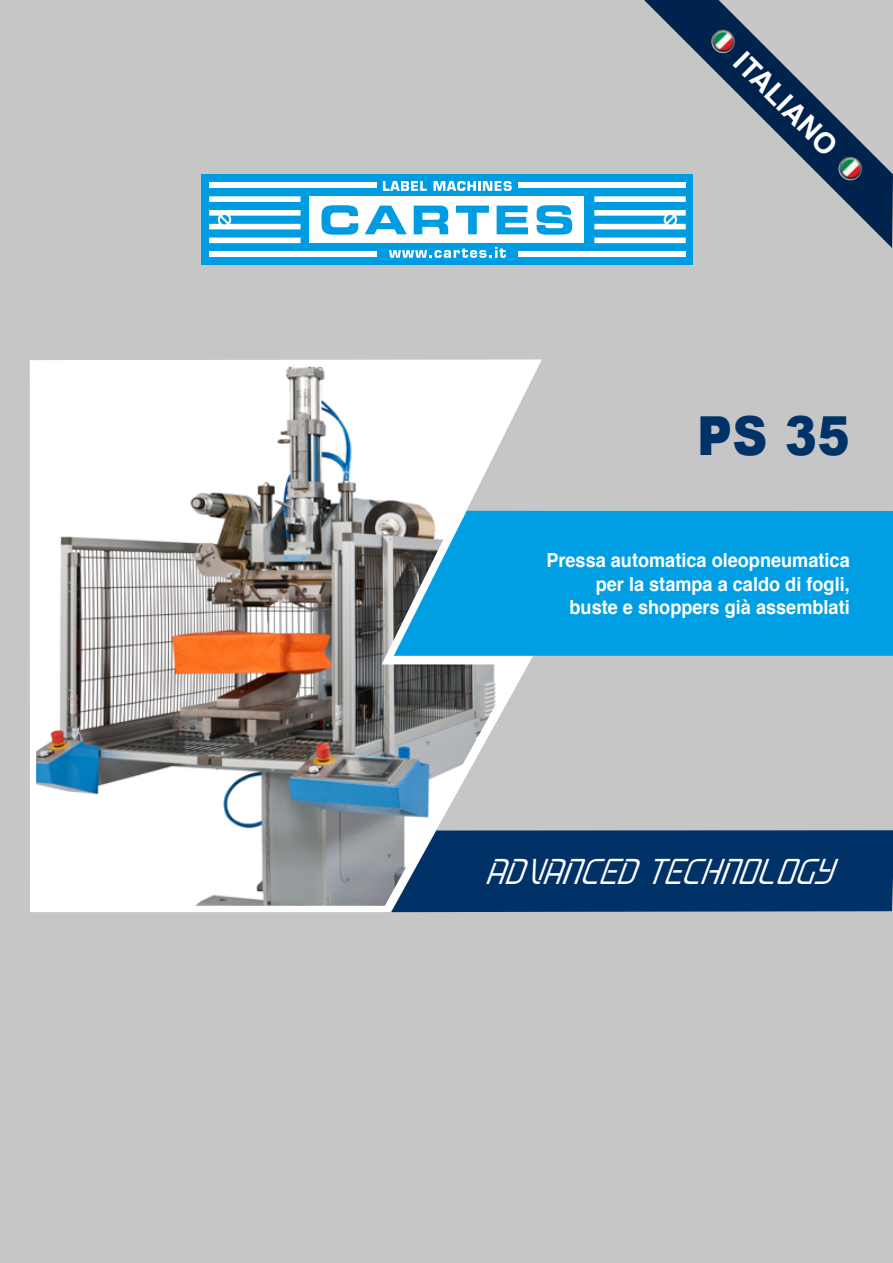
<style>
.page{position:relative;width:893px;height:1263px;background:#c6c6c6}
.page>*{position:absolute;margin:0;border:0;box-sizing:border-box;transform-origin:0 0}
.t1{font:900 53.85px "Arial";color:#003268;scale:.9 1}
.t2{font:italic 31.5px "Lifeline JL";color:#fff}
.t3{font:700 28.5px "Helvetica";color:#fff}
.t4{font:700 19.5px "Helvetica";color:#fff;scale:.93 1}
</style>
<div class="page">
<svg style="left:643px;top:0;width:250px;height:248px;fill:#c6c6c6"></svg>
<div style="left:201px;top:175px;width:492px;height:90px;background:#009ce1"></div>
<div style="left:310px;top:197px;width:274px;height:46px;background:#fff"></div>
<svg style="left:322px;top:205px;width:36px;height:30px"></svg>
<svg style="left:365px;top:206px;width:42px;height:28px"></svg>
<svg style="left:414px;top:206px;width:34px;height:28px"></svg>
<svg style="left:456px;top:206px;width:33px;height:28px"></svg>
<svg style="left:497px;top:206px;width:31px;height:28px"></svg>
<svg style="left:537px;top:205px;width:35px;height:30px"></svg>
<div style="left:209px;top:251px;width:168px;height:6px;background:#fff"></div>
<div style="left:518px;top:251px;width:168px;height:6px;background:#fff"></div>
<div style="left:209px;top:182px;width:168px;height:6px;background:#fff"></div>
<div style="left:518px;top:182px;width:168px;height:6px;background:#fff"></div>
<div style="left:209px;top:196px;width:92px;height:6px;background:#fff"></div>
<div style="left:209px;top:210px;width:92px;height:6px;background:#fff"></div>
<div style="left:209px;top:224px;width:92px;height:5px;background:#fff"></div>
<div style="left:209px;top:238px;width:92px;height:5px;background:#fff"></div>
<div style="left:594px;top:196px;width:92px;height:6px;background:#fff"></div>
<div style="left:594px;top:210px;width:92px;height:6px;background:#fff"></div>
<div style="left:594px;top:224px;width:92px;height:5px;background:#fff"></div>
<div style="left:594px;top:238px;width:92px;height:5px;background:#fff"></div>
<div style="left:218px;top:213px;width:13px;height:14px;background:#fff;border-radius:50%"></div>
<svg style="left:220px;top:215px;width:9px;height:9px"></svg>
<svg style="left:664px;top:213px;width:13px;height:14px"></svg>
<svg style="left:666px;top:215px;width:9px;height:9px"></svg>
<svg style="left:389px;top:247px;width:117px;height:11px"></svg>
<svg style="left:383px;top:181px;width:44px;height:10px"></svg>
<svg style="left:433px;top:181px;width:79px;height:10px"></svg>
<svg style="left:30px;top:359px;width:780px;height:553px;fill:#c6c6c6"></svg>
<div style="left:529px;top:511px;width:364px;height:145px;background:#009fe3"></div>
<div style="left:391px;top:830px;width:502px;height:82px;background:#003268"></div>
<svg style="left:518px;top:367px;width:11px;height:539px;fill:#c6c6c6"></svg>
<img style="left:36px;top:367px;width:482px;height:539px">
<img style="left:710px;top:30px;width:26px;height:24px">
<img style="left:837px;top:157px;width:26px;height:24px">
<h3 class="t3" style="left:755px;top:41px;width:134px;rotate:45deg">ITALIANO</h3>
<p class="t1" style="left:697px;top:405px;width:171px">PS 35</p>
<p class="t4" style="left:546px;top:545px;width:328px">Pressa automatica oleopneumatica</p>
<p class="t4" style="left:596px;top:568px;width:275px">per la stampa a caldo di fogli,</p>
<p class="t4" style="left:570px;top:591px;width:303px">buste e shoppers già assemblati</p>
<p class="t2" style="left:486px;top:858px;width:358px">ADVANCED TECHNOLOGY</p>
</div>
